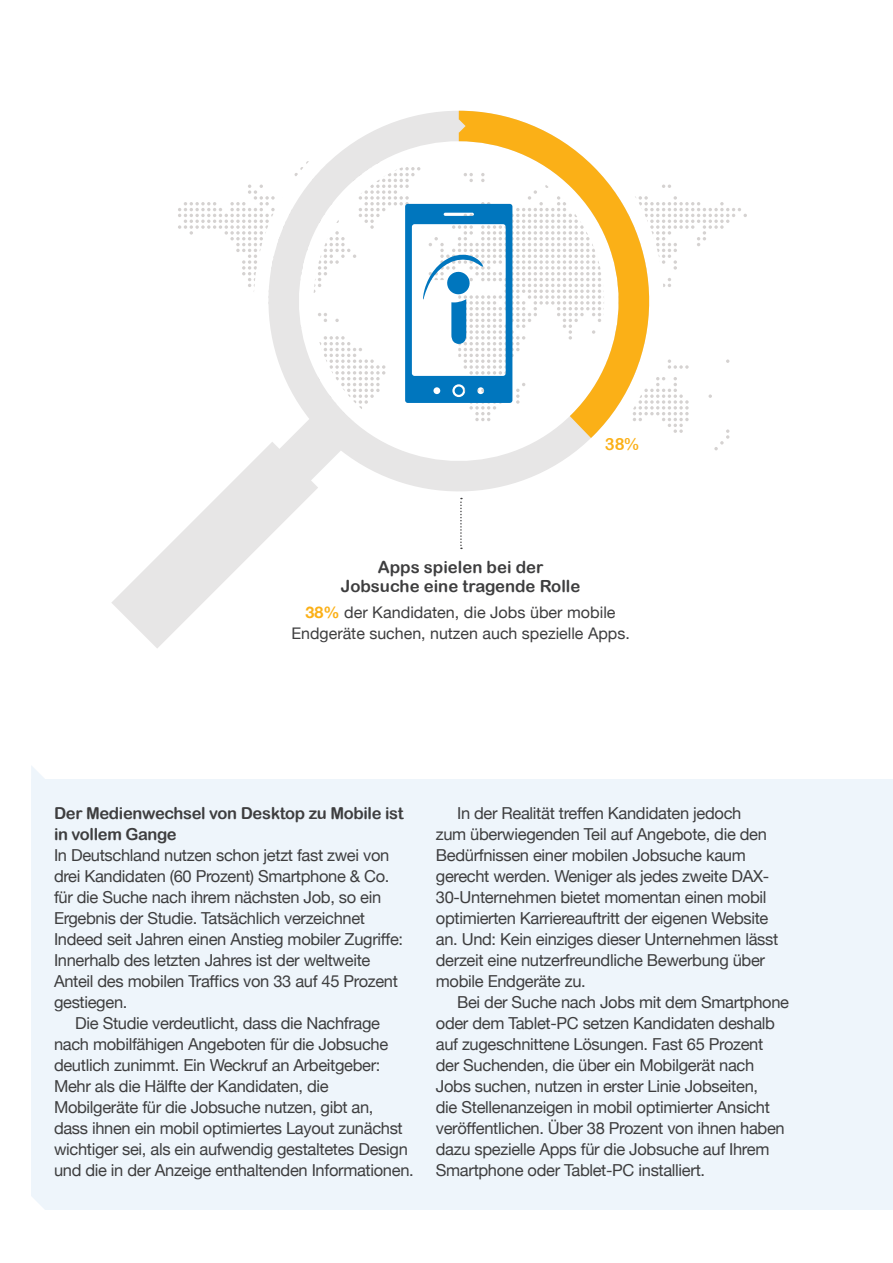
<style>
.page{position:relative;width:893px;height:1263px;background:#fff}
.page>*{position:absolute;margin:0;border:0;box-sizing:border-box;transform-origin:0 0}
.t1{font:16.65px/18.9px "Arial Rounded MT Bold";color:#3e3e3f;text-align:center}
.t2{font:16.65px "Arial Rounded MT Bold";color:#fbb017}
.t3{font:16.5px/21px "Helvetica Neue";letter-spacing:-.02em;color:#3e3e3f}
.t4{font:16.5px/21px "Arial Rounded MT Bold";letter-spacing:-.02em;color:#3e3e3f}
.t5{font:16.05px/20.4px "Helvetica Neue";color:#3e3e3f;text-align:center}
.s1{font-weight:700;color:#fbb017}
</style>
<div class="page">
<div style="left:31px;top:779px;width:862px;height:431px;background:#eef5fb"></div>
<svg style="left:111px;top:110px;width:439px;height:538px"></svg>
<svg style="left:460px;top:498px;width:2px;height:51px"></svg>
<svg style="left:178px;top:161px;width:569px;height:307px"></svg>
<div style="left:455px;top:387px;width:8px;height:8px;background:#0076be;border-radius:50%"></div>
<svg style="left:459px;top:111px;width:209px;height:327px"></svg>
<svg style="left:452px;top:119px;width:14px;height:14px"></svg>
<svg style="left:31px;top:1197px;width:13px;height:13px"></svg>
<svg style="left:31px;top:766px;width:14px;height:13px"></svg>
<p class="t2" style="left:605px;top:434px;width:36px">38%</p>
<p class="t1" style="left:341px;top:557px;width:241px">Apps spielen bei der<br>Jobsuche eine tragende Rolle</p>
<p class="t5" style="left:291px;top:603px;width:340px"><span class="s1">38%</span> der Kandidaten, die Jobs über mobile<br>Endgeräte suchen, nutzen auch spezielle Apps.</p>
<p class="t4" style="left:54px;top:802px;width:351px">Der Medienwechsel von Desktop zu Mobile ist in vollem Gange</p>
<p class="t3" style="left:54px;top:846px;width:351px">In Deutschland nutzen schon jetzt fast zwei von drei Kandidaten (60 Prozent) Smartphone &amp; Co. für die Suche nach ihrem nächsten Job, so ein Ergebnis der Studie. Tatsächlich verzeichnet Indeed seit Jahren einen Anstieg mobiler Zugriffe:<br>Innerhalb des letzten Jahres ist der weltweite Anteil des mobilen Traffics von 33 auf 45 Prozent gestiegen.</p>
<p class="t3" style="left:54px;top:1014px;width:361px;text-indent:21px">Die Studie verdeutlicht, dass die Nachfrage nach mobilfähigen Angeboten für die Jobsuche deutlich zunimmt. Ein Weckruf an Arbeitgeber:<br>Mehr als die Hälfte der Kandidaten, die Mobilgeräte für die Jobsuche nutzen, gibt an,<br>dass ihnen ein mobil optimiertes Layout zunächst wichtiger sei, als ein aufwendig gestaltetes Design und die in der Anzeige enthaltenden Informationen.</p>
<p class="t3" style="left:436px;top:804px;width:344px;text-indent:21px">In der Realität treffen Kandidaten jedoch<br>zum überwiegenden Teil auf Angebote, die den Bedürfnissen einer mobilen Jobsuche kaum gerecht werden. Weniger als jedes zweite DAX-30-Unternehmen bietet momentan einen mobil optimierten Karriereauftritt der eigenen Website an. Und: Kein einziges dieser Unternehmen lässt derzeit eine nutzerfreundliche Bewerbung über mobile Endgeräte zu.</p>
<p class="t3" style="left:436px;top:993px;width:355px;text-indent:21px">Bei der Suche nach Jobs mit dem Smartphone oder dem Tablet-PC setzen Kandidaten deshalb auf zugeschnittene Lösungen. Fast 65 Prozent der Suchenden, die über ein Mobilgerät nach Jobs suchen, nutzen in erster Linie Jobseiten,<br>die Stellenanzeigen in mobil optimierter Ansicht veröffentlichen. Über 38 Prozent von ihnen haben dazu spezielle Apps für die Jobsuche auf Ihrem Smartphone oder Tablet-PC installiert.</p>
</div>
